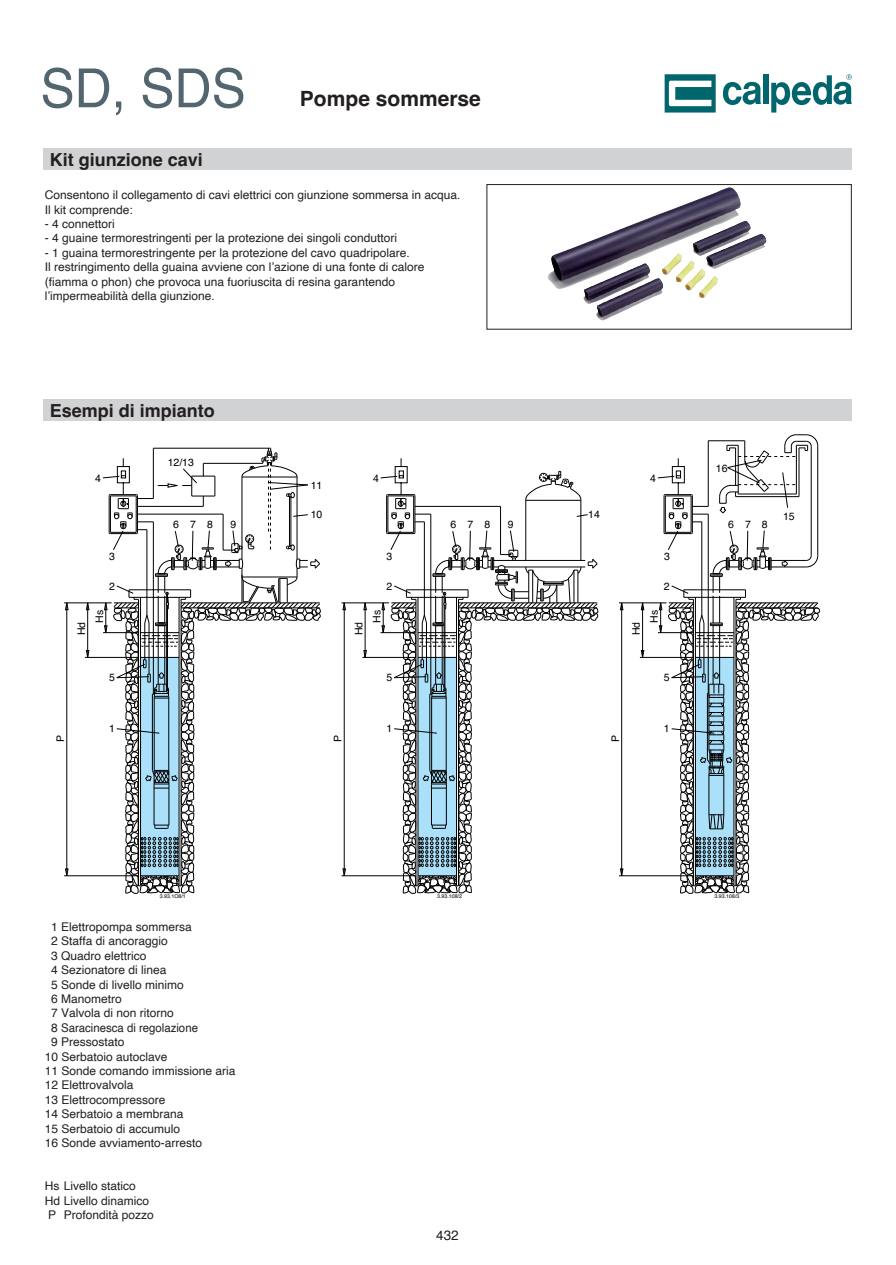
<style>
.page{position:relative;width:896px;height:1265px;background:#fff}
.page>*{position:absolute;margin:0;border:0;box-sizing:border-box;transform-origin:0 0}
.t1{font:54px "Helvetica";color:#53656e;scale:.95 1}
.t2{font:700 21px "Helvetica";color:#231f20}
.t3{font:700 18px "Helvetica";color:#231f20}
.t4{font:13.5px "Helvetica";color:#231f20}
.t5{font:12px "Helvetica";color:#231f20}
.t6{font:10.5px "Helvetica";color:#000}
.t7{font:5.25px "Helvetica";color:#000}
</style>
<div class="page">
<div style="left:763px;top:74px;width:5px;height:30px;background:#00656d"></div>
<svg style="left:722px;top:82px;width:39px;height:23px"></svg>
<svg style="left:771px;top:74px;width:80px;height:39px"></svg>
<svg style="left:664px;top:74px;width:51px;height:39px"></svg>
<div style="left:43px;top:148px;width:808px;height:22px;background:#d1d2d4"></div>
<div style="left:43px;top:399px;width:808px;height:21px;background:#d1d2d4"></div>
<hr style="left:64px;top:602px;width:48px;height:1px;background:#000">
<hr style="left:85px;top:657px;width:53px;height:1px;background:#000">
<svg style="left:86px;top:650px;width:3px;height:8px"></svg>
<svg style="left:86px;top:602px;width:3px;height:8px"></svg>
<hr style="left:87px;top:603px;width:1px;height:54px;background:#000">
<hr style="left:64px;top:875px;width:74px;height:1px;background:#000">
<svg style="left:65px;top:868px;width:3px;height:8px"></svg>
<svg style="left:65px;top:602px;width:3px;height:8px"></svg>
<hr style="left:66px;top:603px;width:1px;height:272px;background:#000">
<svg style="left:103px;top:434px;width:716px;height:460px"></svg>
<img style="left:548px;top:187px;width:219px;height:134px">
<div style="left:486px;top:184px;width:365px;height:145px;border:1px solid #231f20"></div>
<p class="t1" style="left:40px;top:66px;width:218px">SD, SDS</p>
<p class="t3" style="left:50px;top:152px;width:155px">Kit giunzione cavi</p>
<p class="t2" style="left:300px;top:89px;width:182px">Pompe sommerse</p>
<p class="t5" style="left:45px;top:190px;width:417px">Consentono il collegamento di cavi elettrici con giunzione sommersa in acqua.</p>
<p class="t5" style="left:45px;top:204px;width:90px">Il kit comprende:</p>
<p class="t5" style="left:45px;top:219px;width:72px">- 4 connettori</p>
<p class="t5" style="left:45px;top:233px;width:354px">- 4 guaine termorestringenti per la protezione dei singoli conduttori</p>
<p class="t5" style="left:45px;top:247px;width:366px">- 1 guaina termorestringente per la protezione del cavo quadripolare.</p>
<p class="t5" style="left:45px;top:262px;width:381px">Il restringimento della guaina avviene con l’azione di una fonte di calore</p>
<p class="t5" style="left:45px;top:276px;width:352px">(fiamma o phon) che provoca una fuoriuscita di resina garantendo</p>
<p class="t5" style="left:45px;top:291px;width:172px">l’impermeabilità della giunzione.</p>
<p class="t3" style="left:50px;top:403px;width:167px">Esempi di impianto</p>
<p class="t6" style="left:168px;top:459px;width:28px">12/13</p>
<p class="t6" style="left:95px;top:474px;width:7px">4</p>
<p class="t6" style="left:650px;top:474px;width:7px">4</p>
<p class="t6" style="left:373px;top:474px;width:7px">4</p>
<p class="t6" style="left:311px;top:481px;width:13px">11</p>
<p class="t6" style="left:311px;top:511px;width:13px">10</p>
<p class="t6" style="left:588px;top:511px;width:13px">14</p>
<p class="t6" style="left:715px;top:464px;width:13px">16</p>
<p class="t6" style="left:77px;top:635px;width:15px;rotate:-90deg">Hd</p>
<p class="t6" style="left:109px;top:552px;width:7px">3</p>
<p class="t6" style="left:109px;top:582px;width:7px">2</p>
<p class="t6" style="left:95px;top:623px;width:14px;rotate:-90deg">Hs</p>
<p class="t6" style="left:109px;top:674px;width:7px">5</p>
<p class="t6" style="left:173px;top:520px;width:41px">678</p>
<p class="t6" style="left:230px;top:520px;width:7px">9</p>
<p class="t6" style="left:355px;top:635px;width:15px;rotate:-90deg">Hd</p>
<p class="t6" style="left:450px;top:520px;width:41px">678</p>
<p class="t6" style="left:508px;top:520px;width:7px">9</p>
<p class="t6" style="left:728px;top:520px;width:41px">678</p>
<p class="t6" style="left:386px;top:552px;width:7px">3</p>
<p class="t6" style="left:664px;top:552px;width:7px">3</p>
<p class="t6" style="left:386px;top:582px;width:7px">2</p>
<p class="t6" style="left:373px;top:623px;width:14px;rotate:-90deg">Hs</p>
<p class="t6" style="left:632px;top:635px;width:15px;rotate:-90deg">Hd</p>
<p class="t6" style="left:664px;top:582px;width:7px">2</p>
<p class="t6" style="left:650px;top:623px;width:14px;rotate:-90deg">Hs</p>
<p class="t6" style="left:386px;top:674px;width:7px">5</p>
<p class="t6" style="left:664px;top:674px;width:7px">5</p>
<p class="t6" style="left:783px;top:512px;width:13px">15</p>
<p class="t6" style="left:57px;top:742px;width:9px;rotate:-90deg">P</p>
<p class="t6" style="left:109px;top:725px;width:7px">1</p>
<p class="t6" style="left:334px;top:742px;width:9px;rotate:-90deg">P</p>
<p class="t6" style="left:386px;top:725px;width:7px">1</p>
<p class="t6" style="left:611px;top:742px;width:9px;rotate:-90deg">P</p>
<p class="t6" style="left:664px;top:725px;width:7px">1</p>
<p class="t7" style="left:160px;top:894px;width:28px">3.93.1O8/1</p>
<p class="t7" style="left:437px;top:894px;width:26px">3.93.108/2</p>
<p class="t7" style="left:714px;top:894px;width:26px">3.93.108/3</p>
<p class="t5" style="left:51px;top:921px;width:142px">1 Elettropompa sommersa</p>
<p class="t5" style="left:51px;top:936px;width:118px">2 Staffa di ancoraggio</p>
<p class="t5" style="left:51px;top:950px;width:97px">3 Quadro elettrico</p>
<p class="t5" style="left:51px;top:965px;width:117px">4 Sezionatore di linea</p>
<p class="t5" style="left:51px;top:979px;width:134px">5 Sonde di livello minimo</p>
<p class="t5" style="left:51px;top:993px;width:72px">6 Manometro</p>
<p class="t5" style="left:51px;top:1008px;width:124px">7 Valvola di non ritorno</p>
<p class="t5" style="left:51px;top:1022px;width:148px">8 Saracinesca di regolazione</p>
<p class="t5" style="left:51px;top:1037px;width:75px">9 Pressostato</p>
<p class="t5" style="left:45px;top:1051px;width:124px">10 Serbatoio autoclave</p>
<p class="t5" style="left:45px;top:1065px;width:192px">11 Sonde comando immissione aria</p>
<p class="t5" style="left:45px;top:1080px;width:90px">12 Elettrovalvola</p>
<p class="t5" style="left:45px;top:1094px;width:122px">13 Elettrocompressore</p>
<p class="t5" style="left:45px;top:1109px;width:140px">14 Serbatoio a membrana</p>
<p class="t5" style="left:45px;top:1123px;width:137px">15 Serbatoio di accumulo</p>
<p class="t5" style="left:45px;top:1137px;width:159px">16 Sonde avviamento-arresto</p>
<p class="t5" style="left:45px;top:1181px;width:93px">Hs Livello statico</p>
<p class="t5" style="left:45px;top:1195px;width:106px">Hd Livello dinamico</p>
<p class="t5" style="left:48px;top:1209px;width:107px">P Profondità pozzo</p>
<p class="t4" style="left:436px;top:1229px;width:24px">432</p>
</div>
